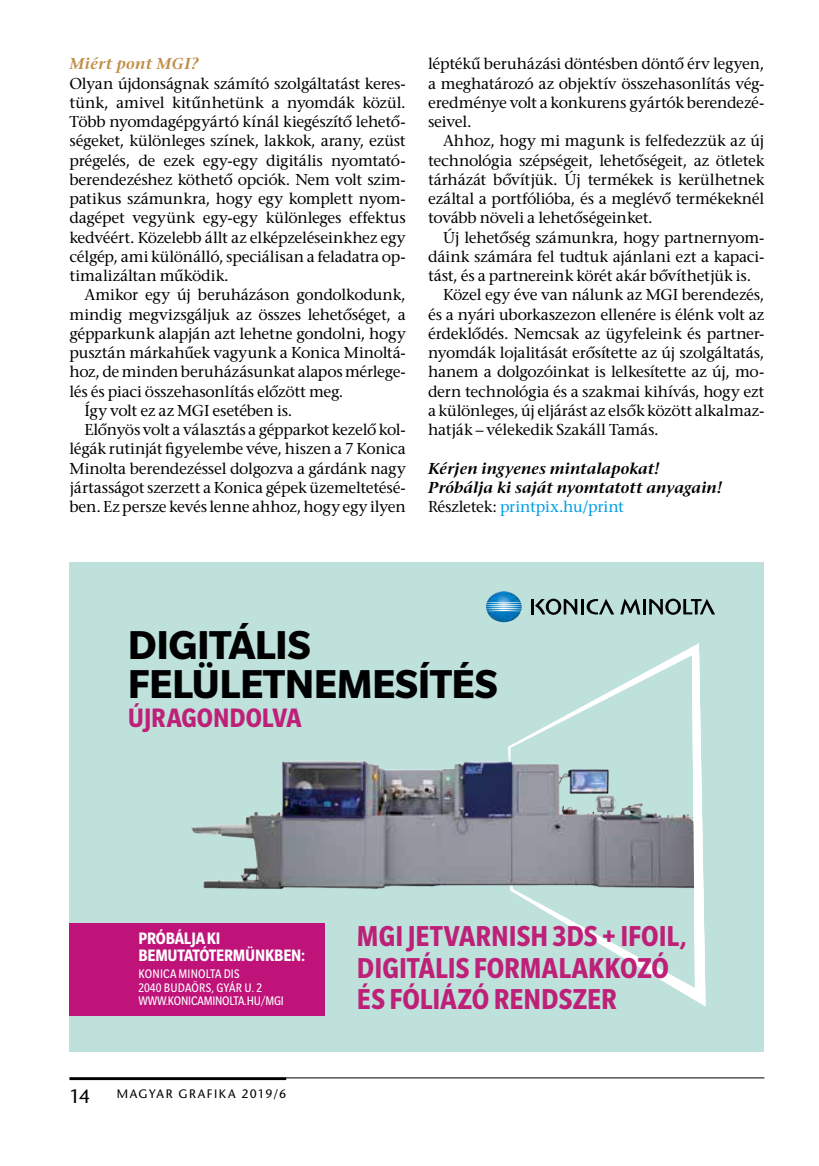
<style>
.page{position:relative;width:819px;height:1166px;background:#fff}
.page>*{position:absolute;margin:0;border:0;box-sizing:border-box;transform-origin:0 0}
.t1{font:700 43.93px/38.9px "Slate Pro";letter-spacing:-.015em;color:#000}
.t2{font:700 condensed 31.32px/31.5px "Slate Pro";color:#be2078}
.t3{font:700 condensed 29.05px "Slate Pro";letter-spacing:-.005em;color:#be2078}
.t4{font:19.25px "ITC Stone Sans";color:#000}
.t5{font:700 condensed 18.03px/16.4px "Slate Pro";letter-spacing:-.01em;color:#fff}
.t6{font:15.75px/19.2px "ITC Stone Serif";letter-spacing:-.01em;color:#000;text-align:justify}
.t7{font:italic 600 15.75px/19.2px "ITC Stone Serif";letter-spacing:.005em;color:#000}
.t8{font:italic 600 15.75px "ITC Stone Serif";letter-spacing:.025em;color:#bf8d48}
.t9{font:condensed 13.47px/13.5px "Slate Pro";color:#fff}
.t10{font:12.25px "ITC Stone Sans";letter-spacing:.12em;color:#000}
.s1{font-weight:400;font-style:normal}
.s2{font-weight:400;font-style:normal;color:#009ee3}
</style>
<div class="page">
<hr style="left:69px;top:1077px;width:695px;height:1px;background:#000">
<hr style="left:69px;top:1077px;width:217px;height:3px;background:#000">
<div style="left:69px;top:563px;width:695px;height:489px;background:#bee1dc"></div>
<div style="left:69px;top:923px;width:256px;height:93px;background:#c0137a"></div>
<img style="left:191px;top:760px;width:317px;height:129px">
<svg style="left:508px;top:643px;width:197px;height:363px"></svg>
<hr style="left:581px;top:599px;width:3px;height:15px;background:#000001">
<hr style="left:642px;top:599px;width:3px;height:15px;background:#000001">
<svg style="left:586px;top:599px;width:28px;height:15px"></svg>
<svg style="left:531px;top:599px;width:46px;height:16px"></svg>
<svg style="left:649px;top:599px;width:66px;height:16px"></svg>
<svg style="left:620px;top:599px;width:20px;height:15px"></svg>
<img style="left:486px;top:591px;width:35px;height:31px">
<p class="t8" style="left:69px;top:56px;width:130px">Miért pont MGI?</p>
<p class="t6" style="left:69px;top:76px;width:338px">Olyan újdonságnak számító szolgáltatást keres&shy;tünk, amivel kitűnhetünk a nyomdák közül.<br>Több nyomdagépgyártó kínál kiegészítő lehető&shy;ségeket, különleges színek, lakkok, arany, ezüst prégelés, de ezek egy-egy digitális nyomtató&shy;berendezéshez köthető opciók. Nem volt szim&shy;patikus számunkra, hogy egy komplett nyom&shy;dagépet vegyünk egy-egy különleges effektus kedvéért. Közelebb állt az elképzeléseinkhez egy célgép, ami különálló, speciálisan a feladatra op&shy;timalizáltan működik.</p>
<p class="t6" style="left:84px;top:287px;width:323px">Amikor egy új beruházáson gondolkodunk,</p>
<p class="t6" style="left:69px;top:307px;width:338px">mindig megvizsgáljuk az összes lehetőséget, a</p>
<p class="t6" style="left:69px;top:326px;width:338px">gépparkunk alapján azt lehetne gondolni, hogy</p>
<p class="t6" style="left:69px;top:345px;width:338px">pusztán márkahűek vagyunk a Konica Minoltá-</p>
<p class="t6" style="left:69px;top:364px;width:338px">hoz, de minden beruházásunkat alapos mérlege-</p>
<p class="t6" style="left:69px;top:384px;width:275px">lés és piaci összehasonlítás előzött meg.</p>
<p class="t6" style="left:84px;top:403px;width:209px">Így volt ez az MGI esetében is.</p>
<p class="t6" style="left:84px;top:422px;width:323px">Előnyös volt a választás a gépparkot kezelő kol-</p>
<p class="t6" style="left:69px;top:441px;width:338px">légák rutinját figyelembe véve, hiszen a 7 Konica</p>
<p class="t6" style="left:69px;top:461px;width:338px">Minolta berendezéssel dolgozva a gárdánk nagy</p>
<p class="t6" style="left:69px;top:480px;width:338px">jártasságot szerzett a Konica gépek üzemeltetésé-</p>
<p class="t6" style="left:69px;top:499px;width:338px">ben. Ez persze kevés lenne ahhoz, hogy egy ilyen</p>
<p class="t6" style="left:428px;top:56px;width:338px">léptékű beruházási döntésben döntő érv legyen, a meghatározó az objektív összehasonlítás vég&shy;eredménye volt a konkurens gyártók berendezé&shy;seivel.</p>
<p class="t6" style="left:428px;top:133px;width:338px;text-indent:15px">Ahhoz, hogy mi magunk is felfedezzük az új technológia szépségeit, lehetőségeit, az ötletek tárházát bővítjük. Új termékek is kerülhetnek ezáltal a portfólióba, és a meglévő termékeknél tovább növeli a lehetőségeinket.</p>
<p class="t6" style="left:443px;top:230px;width:323px">Új lehetőség számunkra, hogy partnernyom-</p>
<p class="t6" style="left:428px;top:249px;width:338px">dáink számára fel tudtuk ajánlani ezt a kapaci-</p>
<p class="t6" style="left:428px;top:268px;width:325px">tást, és a partnereink körét akár bővíthetjük is.</p>
<p class="t6" style="left:443px;top:287px;width:323px">Közel egy éve van nálunk az MGI berendezés,</p>
<p class="t6" style="left:428px;top:307px;width:338px">és a nyári uborkaszezon ellenére is élénk volt az</p>
<p class="t6" style="left:428px;top:326px;width:338px">érdeklődés. Nemcsak az ügyfeleink és partner-</p>
<p class="t6" style="left:428px;top:345px;width:338px">nyomdák lojalitását erősítette az új szolgáltatás,</p>
<p class="t6" style="left:428px;top:364px;width:338px">hanem a dolgozóinkat is lelkesítette az új, mo-</p>
<p class="t6" style="left:428px;top:384px;width:338px">dern technológia és a szakmai kihívás, hogy ezt</p>
<p class="t6" style="left:428px;top:403px;width:338px">a különleges, új eljárást az elsők között alkalmaz-</p>
<p class="t6" style="left:428px;top:422px;width:232px">hatják – vélekedik Szakáll Tamás.</p>
<p class="t7" style="left:428px;top:461px;width:295px">Kérjen ingyenes mintalapokat!<br>Próbálja ki saját nyomtatott anyagain!<br><span class="s1">Részletek:</span> <span class="s2">printpix.hu/print</span></p>
<h1 class="t1" style="left:128px;top:625px;width:371px">DIGITÁLIS<br>FELÜLETNEMESÍTÉS</h1>
<h3 class="t3" style="left:128px;top:702px;width:175px">ÚJRAGONDOLVA</h3>
<p class="t5" style="left:138px;top:930px;width:168px">PRÓBÁLJA KI<br>BEMUTATÓTERMÜNKBEN:</p>
<p class="t9" style="left:138px;top:967px;width:147px">KONICA MINOLTA DIS<br>2040 BUDAÖRS, GYÁR U. 2<br>WWW.KONICAMINOLTA.HU/MGI</p>
<p class="t4" style="left:69px;top:1085px;width:22px">14</p>
<p class="t10" style="left:117px;top:1087px;width:171px">MAGYAR GRAFIKA 2019/6</p>
<h2 class="t2" style="left:357px;top:920px;width:331px">MGI JETVARNISH 3DS + IFOIL,<br>DIGITÁLIS FORMALAKKOZÓ<br>ÉS FÓLIÁZÓ RENDSZER</h2>
</div>
